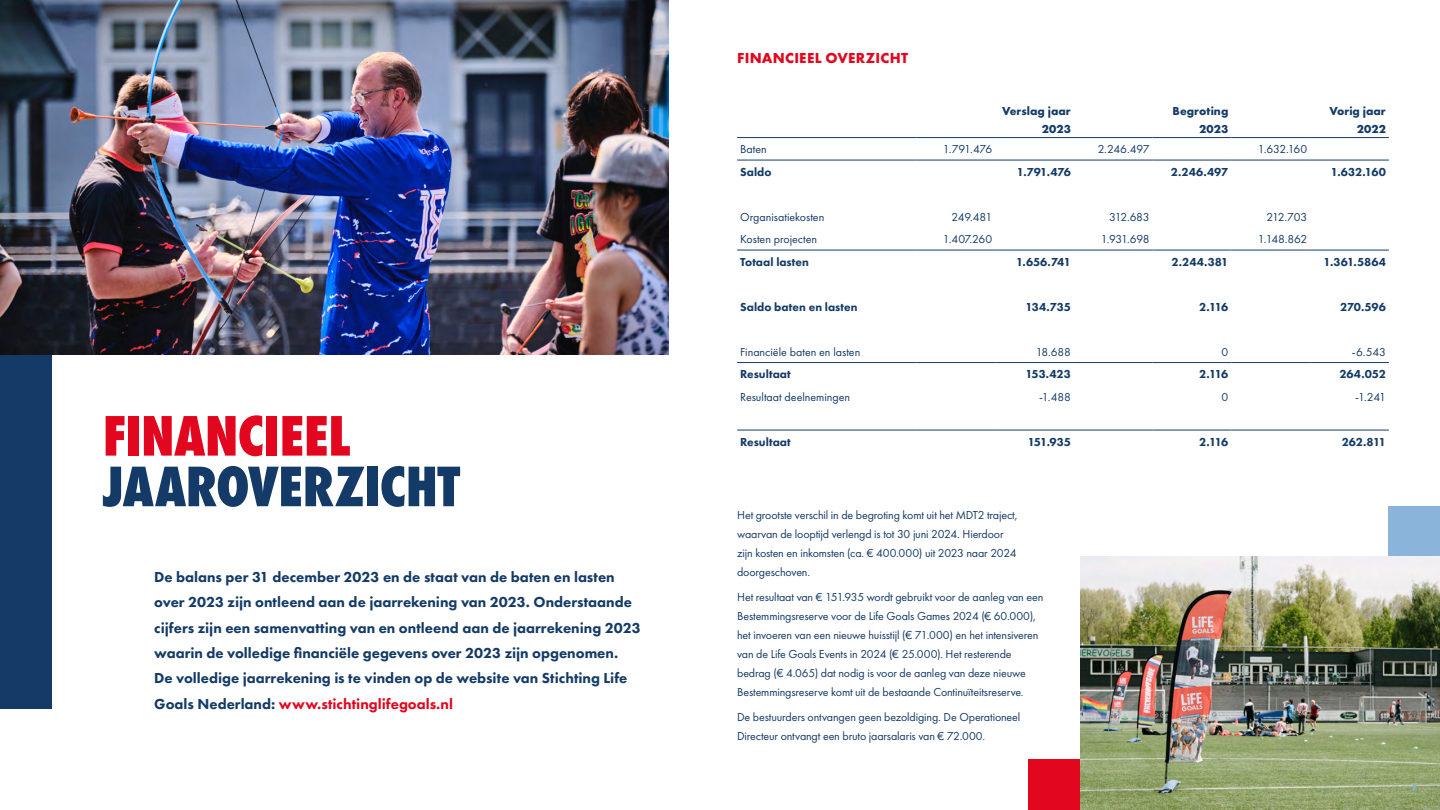
<style>
.page{position:relative;width:1440px;height:810px;background:#fff}
.page>*{position:absolute;margin:0;border:0;box-sizing:border-box;transform-origin:0 0}
.t1{font:800 condensed 52.5px "Futura";letter-spacing:-.01em;color:#143b67}
.t2{font:800 condensed 52.5px "Futura";letter-spacing:-.01em;color:#e2071f}
.t3{font:800 15px/25.3px "Futura PT";color:#143b67}
.t4{font:700 15px "Futura PT";letter-spacing:.02em;color:#e2071f}
.t5{font:12px/19px "Futura PT";letter-spacing:-.01em;color:#143b67}
.t6{font:800 12px "Futura PT";letter-spacing:-.005em;color:#143b67}
.t7{font:700 12px "Futura PT";letter-spacing:.005em;color:#143b67}
.t8{font:700 9px "Futura PT";color:#8ab4da}
.s1{color:#e2071f}
</style>
<div class="page">
<div style="left:0;top:220px;width:51px;height:489px;background:#143b67"></div>
<img style="left:0;top:0;width:669px;height:354px">
<div style="left:1029px;top:759px;width:162px;height:51px;background:#e2071f"></div>
<div style="left:1389px;top:506px;width:51px;height:51px;background:#8ab4da"></div>
<hr style="left:737px;top:160px;width:179px;height:1px;background:#143b67">
<hr style="left:916px;top:160px;width:79px;height:1px;background:#143b67">
<hr style="left:995px;top:160px;width:79px;height:1px;background:#143b67">
<hr style="left:1074px;top:160px;width:79px;height:1px;background:#143b67">
<hr style="left:1153px;top:160px;width:78px;height:1px;background:#143b67">
<hr style="left:1231px;top:160px;width:79px;height:1px;background:#143b67">
<hr style="left:1310px;top:160px;width:79px;height:1px;background:#143b67">
<hr style="left:737px;top:250px;width:179px;height:1px;background:#143b67">
<hr style="left:916px;top:250px;width:79px;height:1px;background:#143b67">
<hr style="left:995px;top:250px;width:79px;height:1px;background:#143b67">
<hr style="left:1074px;top:250px;width:79px;height:1px;background:#143b67">
<hr style="left:1153px;top:250px;width:78px;height:1px;background:#143b67">
<hr style="left:1231px;top:250px;width:79px;height:1px;background:#143b67">
<hr style="left:1310px;top:250px;width:79px;height:1px;background:#143b67">
<hr style="left:737px;top:362px;width:179px;height:1px;background:#143b67">
<hr style="left:916px;top:362px;width:79px;height:1px;background:#143b67">
<hr style="left:995px;top:362px;width:79px;height:1px;background:#143b67">
<hr style="left:1074px;top:362px;width:79px;height:1px;background:#143b67">
<hr style="left:1153px;top:362px;width:78px;height:1px;background:#143b67">
<hr style="left:1231px;top:362px;width:79px;height:1px;background:#143b67">
<hr style="left:1310px;top:362px;width:79px;height:1px;background:#143b67">
<hr style="left:737px;top:430px;width:179px;height:1px;background:#143b67">
<hr style="left:916px;top:430px;width:79px;height:1px;background:#143b67">
<hr style="left:995px;top:430px;width:79px;height:1px;background:#143b67">
<hr style="left:1074px;top:430px;width:79px;height:1px;background:#143b67">
<hr style="left:1153px;top:430px;width:78px;height:1px;background:#143b67">
<hr style="left:1231px;top:430px;width:79px;height:1px;background:#143b67">
<hr style="left:1310px;top:430px;width:79px;height:1px;background:#143b67">
<hr style="left:737px;top:137px;width:179px;height:1px;background:#143b67">
<hr style="left:916px;top:137px;width:79px;height:1px;background:#143b67">
<hr style="left:995px;top:137px;width:79px;height:1px;background:#143b67">
<hr style="left:1074px;top:137px;width:79px;height:1px;background:#143b67">
<hr style="left:1153px;top:137px;width:78px;height:1px;background:#143b67">
<hr style="left:1231px;top:137px;width:79px;height:1px;background:#143b67">
<hr style="left:1310px;top:137px;width:79px;height:1px;background:#143b67">
<img style="left:1080px;top:557px;width:360px;height:253px">
<h1 class="t2" style="left:103px;top:400px;width:249px">FINANCIEEL</h1>
<h1 class="t1" style="left:103px;top:451px;width:359px">JAAROVERZICHT</h1>
<p class="t3" style="left:154px;top:564px;width:488px">De balans per 31 december 2023 en de staat van de baten en lasten over 2023 zijn ontleend aan de jaarrekening van 2023. Onderstaande cijfers zijn een samenvatting van en ontleend aan de jaarrekening 2023 waarin de volledige financiële gegevens over 2023 zijn opgenomen.<br>De volledige jaarrekening is te vinden op de website van Stichting Life Goals Nederland: <span class="s1">www.stichtinglifegoals.nl</span></p>
<p class="t4" style="left:737px;top:49px;width:172px">FINANCIEEL OVERZICHT</p>
<p class="t7" style="left:1002px;top:103px;width:70px">Verslag jaar</p>
<p class="t7" style="left:1173px;top:103px;width:57px">Begroting</p>
<p class="t7" style="left:1329px;top:103px;width:58px">Vorig jaar</p>
<p class="t7" style="left:1042px;top:121px;width:31px">2023</p>
<p class="t7" style="left:1199px;top:121px;width:31px">2023</p>
<p class="t7" style="left:1357px;top:121px;width:31px">2022</p>
<p class="t5" style="left:740px;top:140px;width:28px">Baten</p>
<p class="t5" style="left:943px;top:140px;width:51px">1.791.476</p>
<p class="t5" style="left:1098px;top:140px;width:53px">2.246.497</p>
<p class="t5" style="left:1258px;top:140px;width:51px">1.632.160</p>
<p class="t6" style="left:740px;top:164px;width:33px">Saldo</p>
<p class="t6" style="left:1017px;top:164px;width:56px">1.791.476</p>
<p class="t6" style="left:1171px;top:164px;width:59px">2.246.497</p>
<p class="t6" style="left:1331px;top:164px;width:57px">1.632.160</p>
<p class="t5" style="left:740px;top:207px;width:86px">Organisatiekosten</p>
<p class="t5" style="left:951px;top:207px;width:42px">249.481</p>
<p class="t5" style="left:1109px;top:207px;width:42px">312.683</p>
<p class="t5" style="left:1266px;top:207px;width:42px">212.703</p>
<p class="t5" style="left:740px;top:230px;width:79px">Kosten projecten</p>
<p class="t5" style="left:943px;top:230px;width:51px">1.407.260</p>
<p class="t5" style="left:1101px;top:230px;width:50px">1.931.698</p>
<p class="t5" style="left:1258px;top:230px;width:51px">1.148.862</p>
<p class="t6" style="left:740px;top:254px;width:70px">Totaal lasten</p>
<p class="t6" style="left:1016px;top:254px;width:56px">1.656.741</p>
<p class="t6" style="left:1171px;top:254px;width:58px">2.244.381</p>
<p class="t6" style="left:1324px;top:254px;width:64px">1.361.5864</p>
<p class="t6" style="left:740px;top:299px;width:119px">Saldo baten en lasten</p>
<p class="t6" style="left:1025px;top:299px;width:47px">134.735</p>
<p class="t6" style="left:1199px;top:299px;width:31px">2.116</p>
<p class="t6" style="left:1340px;top:299px;width:47px">270.596</p>
<p class="t5" style="left:740px;top:342px;width:122px">Financiële baten en lasten</p>
<p class="t5" style="left:1036px;top:342px;width:37px">18.688</p>
<p class="t5" style="left:1222px;top:342px;width:8px">0</p>
<p class="t5" style="left:1352px;top:342px;width:36px">-6.543</p>
<p class="t6" style="left:740px;top:367px;width:52px">Resultaat</p>
<p class="t6" style="left:1025px;top:367px;width:47px">153.423</p>
<p class="t6" style="left:1199px;top:367px;width:31px">2.116</p>
<p class="t6" style="left:1340px;top:367px;width:48px">264.052</p>
<p class="t5" style="left:740px;top:387px;width:112px">Resultaat deelnemingen</p>
<p class="t5" style="left:1039px;top:387px;width:33px">-1.488</p>
<p class="t5" style="left:1222px;top:387px;width:8px">0</p>
<p class="t5" style="left:1355px;top:387px;width:32px">-1.241</p>
<p class="t6" style="left:740px;top:434px;width:52px">Resultaat</p>
<p class="t6" style="left:1028px;top:434px;width:45px">151.935</p>
<p class="t6" style="left:1199px;top:434px;width:31px">2.116</p>
<p class="t6" style="left:1342px;top:434px;width:46px">262.811</p>
<p class="t5" style="left:737px;top:505px;width:282px">Het grootste verschil in de begroting komt uit het MDT2 traject, waarvan de looptijd verlengd is tot 30 juni 2024. Hierdoor zijn kosten en inkomsten (ca. € 400.000) uit 2023 naar 2024 doorgeschoven.</p>
<p class="t5" style="left:737px;top:588px;width:308px">Het resultaat van € 151.935 wordt gebruikt voor de aanleg van een Bestemmingsreserve voor de Life Goals Games 2024 (€ 60.000), het invoeren van een nieuwe huisstijl (€ 71.000) en het intensiveren van de Life Goals Events in 2024 (€ 25.000). Het resterende bedrag (€ 4.065) dat nodig is voor de aanleg van deze nieuwe Bestemmingsreserve komt uit de bestaande Continuïteitsreserve.</p>
<p class="t5" style="left:737px;top:708px;width:285px">De bestuurders ontvangen geen bezoldiging. De Operationeel<br>Directeur ontvangt een bruto jaarsalaris van € 72.000.</p>
<p class="t8" style="left:1412px;top:782px;width:7px">7</p>
</div>
